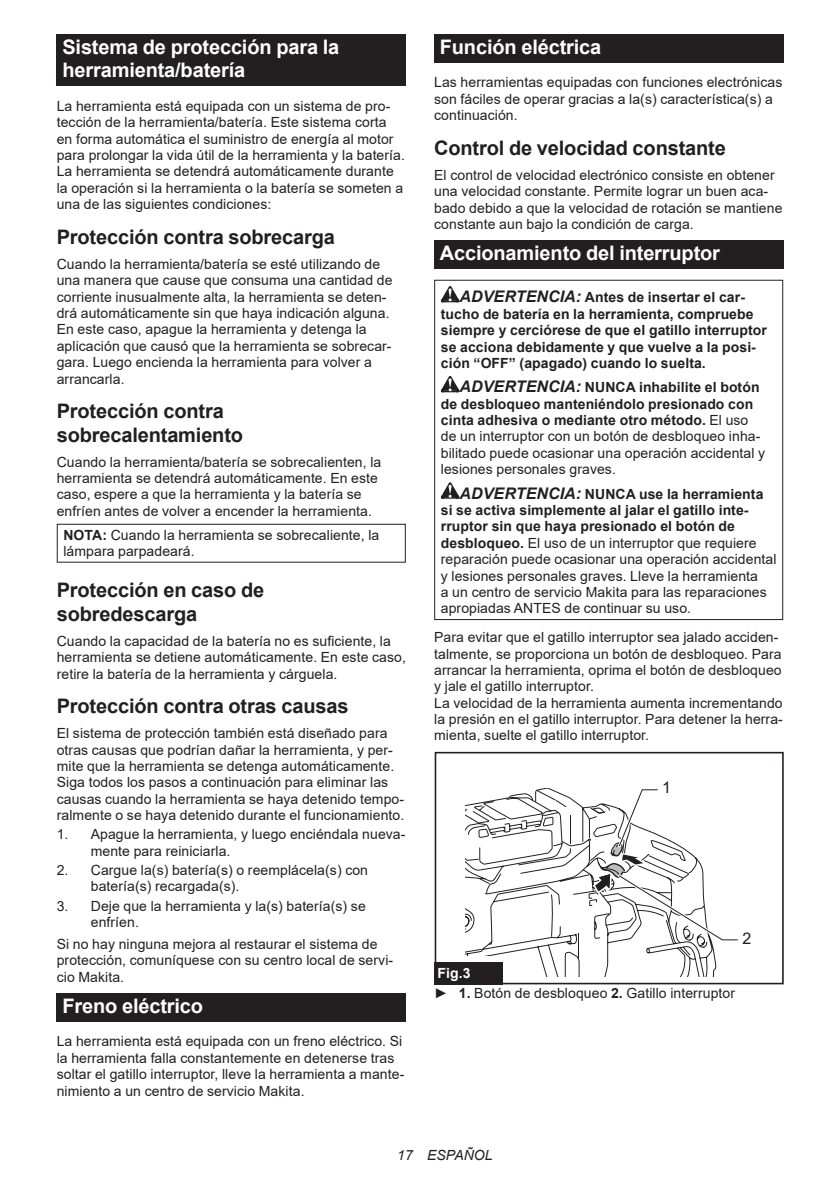
<style>
.page{position:relative;width:840px;height:1191px;background:#fff}
.page>*{position:absolute;margin:0;border:0;box-sizing:border-box;transform-origin:0 0}
.t1{font:700 20px/23.4px "Arial";letter-spacing:-.01em;color:#231f20}
.t2{font:700 20px/23.4px "Arial";letter-spacing:-.01em;color:#fff}
.t3{font:16px "Arial";color:#231f20}
.t4{font:14px/16.4px "Arial";letter-spacing:.005em;color:#231f20}
.t5{font:700 14px/16.4px "Arial";letter-spacing:.005em;color:#231f20}
.t6{font:italic 14px "Arial";letter-spacing:.005em;color:#231f20}
.s1{font-weight:700}
.s2{font-style:italic;font-size:16px}
.s3{font-weight:700;font-style:italic;font-size:16px}
.s4{font-weight:700;color:#fff}
</style>
<div class="page">
<div style="left:57px;top:34px;width:348px;height:52px;background:#231f20"></div>
<div style="left:57px;top:524px;width:348px;height:38px;border:1px solid #231f20"></div>
<div style="left:57px;top:993px;width:348px;height:28px;background:#231f20"></div>
<div style="left:434px;top:34px;width:348px;height:29px;background:#231f20"></div>
<div style="left:434px;top:240px;width:348px;height:29px;background:#231f20"></div>
<svg style="left:440px;top:286px;width:19px;height:16px"></svg>
<svg style="left:440px;top:376px;width:19px;height:16px"></svg>
<svg style="left:440px;top:482px;width:19px;height:17px"></svg>
<div style="left:434px;top:280px;width:348px;height:340px;border:1px solid #231f20"></div>
<svg style="left:465px;top:945px;width:251px;height:31px"></svg>
<div style="left:434px;top:956px;width:74px;height:28px;background:#fff"></div>
<div style="left:434px;top:752px;width:349px;height:232px;border:2px solid #231f20"></div>
<svg style="left:465px;top:788px;width:273px;height:157px"></svg>
<div style="left:434px;top:961px;width:68px;height:23px;background:#231f20"></div>
<h1 class="t2" style="left:62px;top:36px;width:278px">Sistema de protección para la herramienta/batería</h1>
<p class="t4" style="left:57px;top:98px;width:349px">La herramienta está equipada con un sistema de pro&shy;tección de la herramienta/batería. Este sistema corta en forma automática el suministro de energía al motor para prolongar la vida útil de la herramienta y la batería.<br>La herramienta se detendrá automáticamente durante la operación si la herramienta o la batería se someten a una de las siguientes condiciones:</p>
<h1 class="t1" style="left:57px;top:225px;width:279px">Protección contra sobrecarga</h1>
<p class="t4" style="left:57px;top:255px;width:337px">Cuando la herramienta/batería se esté utilizando de una manera que cause que consuma una cantidad de corriente inusualmente alta, la herramienta se deten&shy;drá automáticamente sin que haya indicación alguna.<br>En este caso, apague la herramienta y detenga la aplicación que causó que la herramienta se sobrecar&shy;gara. Luego encienda la herramienta para volver a arrancarla.</p>
<h1 class="t1" style="left:57px;top:400px;width:188px">Protección contra sobrecalentamiento</h1>
<p class="t4" style="left:57px;top:453px;width:326px">Cuando la herramienta/batería se sobrecalienten, la herramienta se detendrá automáticamente. En este caso, espere a que la herramienta y la batería se enfríen antes de volver a encender la herramienta.</p>
<p class="t4" style="left:63px;top:526px;width:317px"><span class="s1">NOTA:</span> Cuando la herramienta se sobrecaliente, la lámpara parpadeará.</p>
<h1 class="t1" style="left:57px;top:579px;width:209px">Protección en caso de sobredescarga</h1>
<p class="t4" style="left:57px;top:632px;width:350px">Cuando la capacidad de la batería no es suficiente, la herramienta se detiene automáticamente. En este caso, retire la batería de la herramienta y cárguela.</p>
<h1 class="t1" style="left:57px;top:694px;width:293px">Protección contra otras causas</h1>
<p class="t4" style="left:57px;top:725px;width:349px">El sistema de protección también está diseñado para otras causas que podrían dañar la herramienta, y per&shy;mite que la herramienta se detenga automáticamente.<br>Siga todos los pasos a continuación para eliminar las causas cuando la herramienta se haya detenido tempo&shy;ralmente o se haya detenido durante el funcionamiento.</p>
<p class="t4" style="left:91px;top:826px;width:316px;text-indent:-34px">1. Apague la herramienta, y luego enciéndala nueva&shy;mente para reiniciarla.</p>
<p class="t4" style="left:91px;top:861px;width:278px;text-indent:-34px">2. Cargue la(s) batería(s) o reemplácela(s) con batería(s) recargada(s).</p>
<p class="t4" style="left:91px;top:897px;width:276px;text-indent:-34px">3. Deje que la herramienta y la(s) batería(s) se enfríen.</p>
<p class="t4" style="left:57px;top:935px;width:338px">Si no hay ninguna mejora al restaurar el sistema de protección, comuníquese con su centro local de servi&shy;cio Makita.</p>
<h1 class="t2" style="left:62px;top:994px;width:142px">Freno eléctrico</h1>
<p class="t4" style="left:57px;top:1033px;width:349px">La herramienta está equipada con un freno eléctrico. Si la herramienta falla constantemente en detenerse tras soltar el gatillo interruptor, lleve la herramienta a mante&shy;nimiento a un centro de servicio Makita.</p>
<h1 class="t2" style="left:439px;top:36px;width:163px">Función eléctrica</h1>
<p class="t4" style="left:434px;top:74px;width:349px">Las herramientas equipadas con funciones electrónicas son fáciles de operar gracias a la(s) característica(s) a continuación.</p>
<h1 class="t1" style="left:434px;top:136px;width:293px">Control de velocidad constante</h1>
<p class="t4" style="left:434px;top:167px;width:349px">El control de velocidad electrónico consiste en obtener una velocidad constante. Permite lograr un buen aca&shy;bado debido a que la velocidad de rotación se mantiene constante aun bajo la condición de carga.</p>
<h1 class="t2" style="left:439px;top:242px;width:281px">Accionamiento del interruptor</h1>
<p class="t5" style="left:440px;top:289px;width:327px;text-indent:19px"><span class="s2">ADVERTENCIA:</span> Antes de insertar el car&shy;tucho de batería en la herramienta, compruebe siempre y cerciórese de que el gatillo interruptor se acciona debidamente y que vuelve a la posi&shy;ción “OFF” (apagado) cuando lo suelta.</p>
<p class="t4" style="left:440px;top:379px;width:325px;text-indent:19px"><span class="s3">ADVERTENCIA:</span> <span class="s1">NUNCA inhabilite el botón de desbloqueo manteniéndolo presionado con cinta adhesiva o mediante otro método.</span> El uso de un interruptor con un botón de desbloqueo inha&shy;bilitado puede ocasionar una operación accidental y lesiones personales graves.</p>
<p class="t4" style="left:440px;top:485px;width:337px;text-indent:19px"><span class="s3">ADVERTENCIA:</span> <span class="s1">NUNCA use la herramienta si se activa simplemente al jalar el gatillo inte&shy;rruptor sin que haya presionado el botón de desbloqueo.</span> El uso de un interruptor que requiere reparación puede ocasionar una operación accidental y lesiones personales graves. Lleve la herramienta<br>a un centro de servicio Makita para las reparaciones apropiadas ANTES de continuar su uso.</p>
<p class="t4" style="left:434px;top:629px;width:350px">Para evitar que el gatillo interruptor sea jalado acciden&shy;talmente, se proporciona un botón de desbloqueo. Para arrancar la herramienta, oprima el botón de desbloqueo y jale el gatillo interruptor.<br>La velocidad de la herramienta aumenta incrementando la presión en el gatillo interruptor. Para detener la herra&shy;mienta, suelte el gatillo interruptor.</p>
<p class="t3" style="left:662px;top:777px;width:10px">1</p>
<p class="t3" style="left:742px;top:927px;width:10px">2</p>
<p class="t4" style="left:434px;top:962px;width:302px;line-height:20.2px"><span class="s4">Fig.3<br></span>► <span class="s1">1.</span> Botón de desbloqueo <span class="s1">2.</span> Gatillo interruptor</p>
<p class="t6" style="left:397px;top:1146px;width:97px">17 ESPAÑOL</p>
</div>
